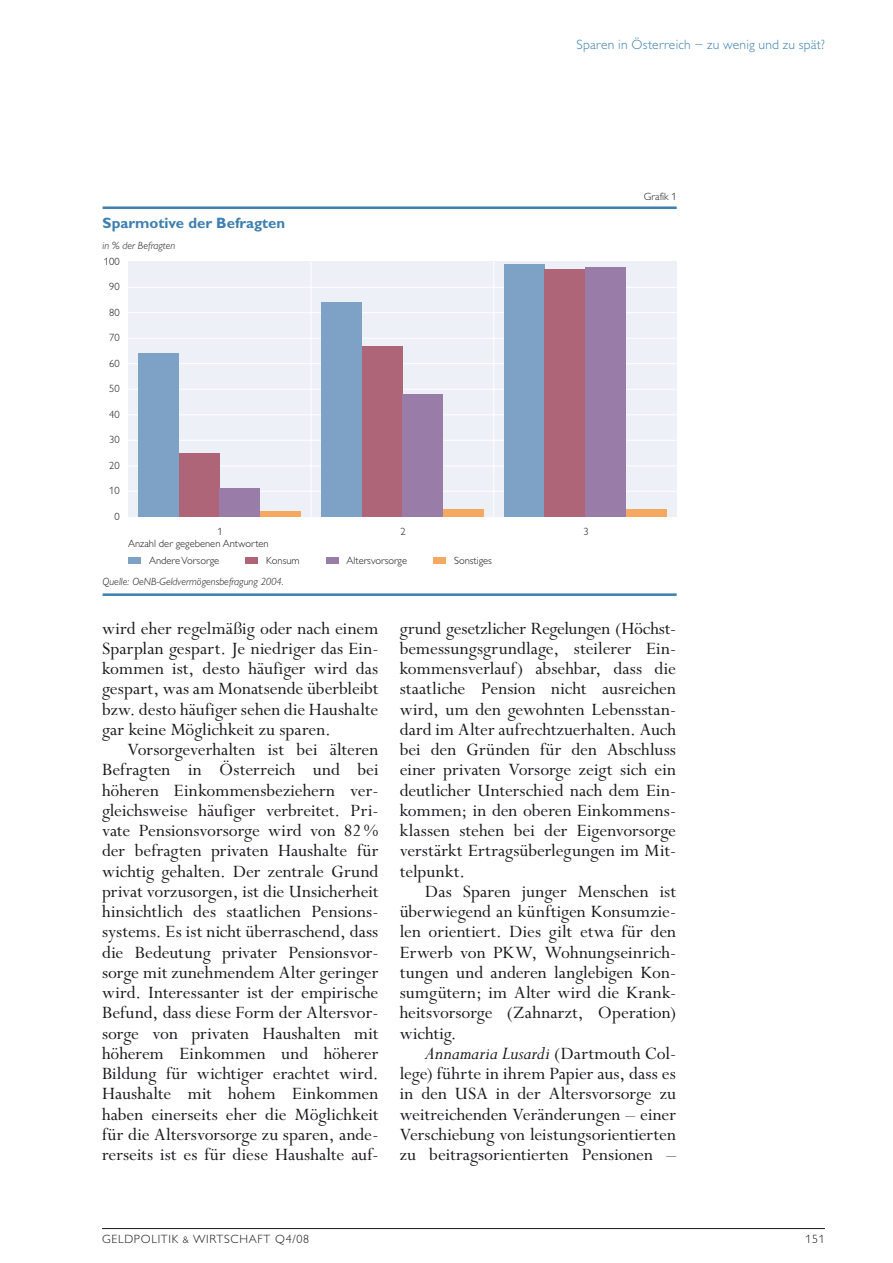
<style>
.page{position:relative;width:893px;height:1263px;background:#fff}
.page>*{position:absolute;margin:0;border:0;box-sizing:border-box;transform-origin:0 0}
.t1{font:italic 20.25px "Perpetua";color:#1a171b}
.t2{font:19.5px/20.2px "Perpetua";color:#1a171b;text-align:justify}
.t3{font:700 15px "Gill Alternate One";color:#3f80b0}
.t4{font:300 13.5px "Gill Alternate One";letter-spacing:.02em;color:#3f80b0}
.t5{font:300 12px "Gill Alternate One";letter-spacing:.06em;color:#1a171b}
.t6{font:300 10.5px "Gill Alternate One";color:#1a171b}
.t7{font:italic 300 10.5px "Gill Alternate One";color:#1a171b}
.s1{font-style:normal;font-size:19.5px}
.s2{font-size:9.75px}
</style>
<div class="page">
<hr style="left:102px;top:1228px;width:723px;height:1px;background:#1a171b">
<hr style="left:103px;top:593px;width:574px;height:3px;background:#3f80b0">
<hr style="left:103px;top:206px;width:574px;height:3px;background:#3f80b0">
<div style="left:128px;top:262px;width:549px;height:255px;background:#edf0f6"></div>
<hr style="left:128px;top:491px;width:549px;height:1px;background:#fff">
<hr style="left:128px;top:465px;width:549px;height:1px;background:#fff">
<hr style="left:128px;top:440px;width:549px;height:1px;background:#fff">
<hr style="left:128px;top:414px;width:549px;height:1px;background:#fff">
<hr style="left:128px;top:389px;width:549px;height:1px;background:#fff">
<hr style="left:128px;top:363px;width:549px;height:1px;background:#fff">
<hr style="left:128px;top:338px;width:549px;height:1px;background:#fff">
<hr style="left:128px;top:312px;width:549px;height:1px;background:#fff">
<hr style="left:128px;top:287px;width:549px;height:1px;background:#fff">
<hr style="left:311px;top:262px;width:1px;height:255px;background:#fff">
<hr style="left:493px;top:262px;width:1px;height:255px;background:#fff">
<div style="left:138px;top:353px;width:41px;height:164px;background:#7ea2c6"></div>
<div style="left:321px;top:302px;width:41px;height:215px;background:#7ea2c6"></div>
<div style="left:504px;top:264px;width:41px;height:253px;background:#7ea2c6"></div>
<div style="left:179px;top:453px;width:41px;height:64px;background:#ad6577"></div>
<div style="left:362px;top:346px;width:40px;height:171px;background:#ad6577"></div>
<div style="left:545px;top:269px;width:40px;height:248px;background:#ad6577"></div>
<div style="left:220px;top:489px;width:40px;height:28px;background:#997ca8"></div>
<div style="left:402px;top:394px;width:41px;height:123px;background:#997ca8"></div>
<div style="left:585px;top:267px;width:41px;height:250px;background:#997ca8"></div>
<div style="left:260px;top:512px;width:41px;height:5px;background:#f5a85f"></div>
<div style="left:443px;top:509px;width:41px;height:8px;background:#f5a85f"></div>
<div style="left:626px;top:509px;width:40px;height:8px;background:#f5a85f"></div>
<div style="left:128px;top:557px;width:13px;height:7px;background:#7ea2c6"></div>
<div style="left:245px;top:557px;width:13px;height:7px;background:#ad6577"></div>
<div style="left:326px;top:557px;width:12px;height:7px;background:#997ca8"></div>
<div style="left:433px;top:557px;width:13px;height:7px;background:#f5a85f"></div>
<p class="t4" style="left:576px;top:37px;width:250px">Sparen in Österreich – zu wenig und zu spät?</p>
<p class="t3" style="left:103px;top:214px;width:184px">Sparmotive der Befragten</p>
<p class="t7" style="left:103px;top:240px;width:74px">in % der Befragten</p>
<p class="t6" style="left:104px;top:255px;width:17px">100</p>
<p class="t6" style="left:109px;top:281px;width:12px">90</p>
<p class="t6" style="left:109px;top:306px;width:12px">80</p>
<p class="t6" style="left:109px;top:332px;width:12px">70</p>
<p class="t6" style="left:109px;top:357px;width:12px">60</p>
<p class="t6" style="left:109px;top:383px;width:12px">50</p>
<p class="t6" style="left:109px;top:408px;width:12px">40</p>
<p class="t6" style="left:109px;top:434px;width:12px">30</p>
<p class="t6" style="left:109px;top:459px;width:12px">20</p>
<p class="t6" style="left:109px;top:485px;width:12px">10</p>
<p class="t6" style="left:114px;top:510px;width:7px">0</p>
<p class="t6" style="left:218px;top:525px;width:7px">1</p>
<p class="t6" style="left:400px;top:525px;width:7px">2</p>
<p class="t6" style="left:583px;top:525px;width:7px">3</p>
<p class="t6" style="left:149px;top:555px;width:72px">Andere Vorsorge</p>
<p class="t6" style="left:266px;top:555px;width:35px">Konsum</p>
<p class="t6" style="left:347px;top:555px;width:62px">Altersvorsorge</p>
<p class="t6" style="left:454px;top:555px;width:39px">Sonstiges</p>
<p class="t6" style="left:128px;top:537px;width:142px">Anzahl der gegebenen Antworten</p>
<p class="t7" style="left:103px;top:575px;width:183px">Quelle: OeNB-Geldvermögensbefragung 2004.</p>
<p class="t6" style="left:644px;top:191px;width:34px">Grafik 1</p>
<p class="t2" style="left:102px;top:619px;width:278px">wird eher regelmäßig oder nach einem Sparplan gespart. Je niedriger das Ein&shy;kommen ist, desto häufiger wird das gespart, was am Monatsende überbleibt bzw. desto häufiger sehen die Haushalte gar keine Möglichkeit zu sparen.</p>
<p class="t2" style="left:102px;top:740px;width:278px;text-indent:26px">Vorsorgeverhalten ist bei älteren Befragten in Österreich und bei höheren Einkommensbeziehern ver&shy;gleichsweise häufiger verbreitet. Pri&shy;vate Pensionsvorsorge wird von 82% der befragten privaten Haushalte für wichtig gehalten. Der zentrale Grund privat vorzusorgen, ist die Unsicherheit hinsichtlich des staatlichen Pensions&shy;systems. Es ist nicht überraschend, dass die Bedeutung privater Pensionsvor&shy;sorge mit zunehmendem Alter geringer wird. Interessanter ist der empirische Befund, dass diese Form der Altersvor&shy;sorge von privaten Haushalten mit höherem Einkommen und höherer Bildung für wichtiger erachtet wird.<br>Haushalte mit hohem Einkommen haben einerseits eher die Möglichkeit für die Altersvorsorge zu sparen, ande&shy;rerseits ist es für diese Haushalte auf-</p>
<p class="t2" style="left:400px;top:619px;width:278px">grund gesetzlicher Regelungen (Höchst&shy;bemessungsgrundlage, steilerer Ein&shy;kommensverlauf) absehbar, dass die staatliche Pension nicht ausreichen wird, um den gewohnten Lebensstan&shy;dard im Alter aufrechtzuerhalten. Auch bei den Gründen für den Abschluss einer privaten Vorsorge zeigt sich ein deutlicher Unterschied nach dem Ein&shy;kommen; in den oberen Einkommens&shy;klassen stehen bei der Eigenvorsorge verstärkt Ertragsüberlegungen im Mit&shy;telpunkt.</p>
<p class="t2" style="left:400px;top:882px;width:278px;text-indent:26px">Das Sparen junger Menschen ist überwiegend an künftigen Konsumzie&shy;len orientiert. Dies gilt etwa für den Erwerb von PKW, Wohnungseinrich&shy;tungen und anderen langlebigen Kon&shy;sumgütern; im Alter wird die Krank&shy;heitsvorsorge (Zahnarzt, Operation) wichtig.</p>
<p class="t1" style="left:425px;top:1043px;width:252px">Annamaria Lusardi <span class="s1">(Dartmouth Col-</span></p>
<p class="t2" style="left:400px;top:1064px;width:278px">lege) führte in ihrem Papier aus, dass es in den USA in der Altersvorsorge zu weitreichenden Veränderungen – einer Verschiebung von leistungsorientierten zu beitragsorientierten Pensionen –</p>
<p class="t5" style="left:102px;top:1232px;width:209px">Geldpolitik <span class="s2">&amp;</span> Wirtschaft Q4/08</p>
<p class="t5" style="left:805px;top:1232px;width:21px">151</p>
</div>
